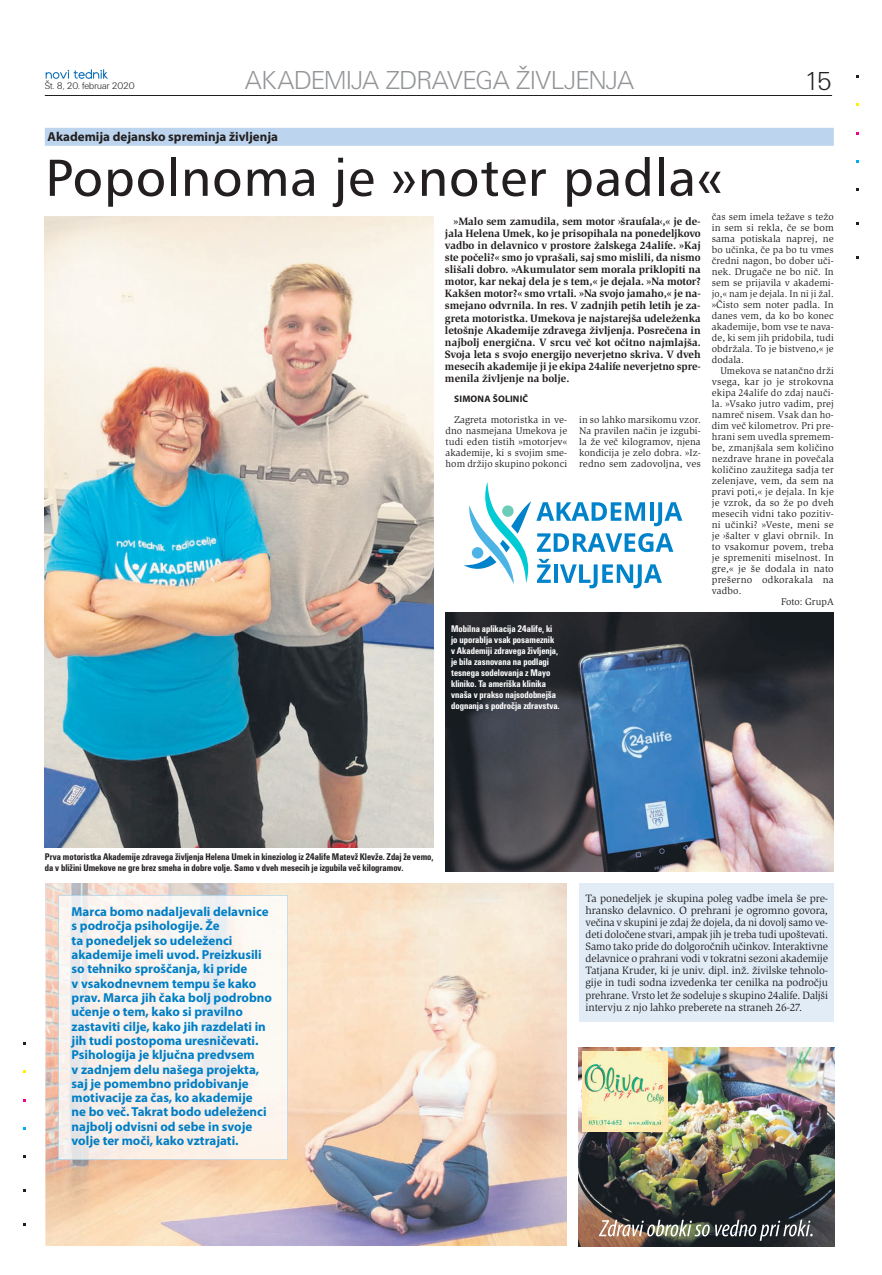
<style>
.page{position:relative;width:882px;height:1275px;background:#fff}
.page>*{position:absolute;margin:0;border:0;box-sizing:border-box;transform-origin:0 0}
.t1{font:52px "Frutiger CE Normal";letter-spacing:.015em;color:#231f20}
.t2{font:27px "Unitus DEE Ligh";color:#939598}
.t3{font:27px "Unitus DEE Ligh";color:#231f20}
.t4{font:700 13px/14.3px "Myriad Pro";color:#007ec5}
.t5{font:700 13px "Myriad Pro";color:#231f20}
.t6{font:700 11px/12.1px "Slimbach Itc TOT";color:#231f20;text-align:justify}
.t7{font:11px/12.1px "Slimbach Itc TOT";letter-spacing:-.01em;color:#231f20;text-align:justify}
.t8{font:10px/11px "Slimbach Itc TOT";letter-spacing:.02em;color:#231f20;text-align:justify}
.t9{font:700 condensed 10px/11px "Unitus TEE";color:#fff}
.t10{font:700 condensed 10px/11px "Unitus TEE";color:#231f20}
.t11{font:10px "Unitus DEE Ligh";color:#231f20}
.t12{font:10px "Slimbach Itc TOT";color:#231f20}
.t13{font:700 9.5px "Myriad Pro";letter-spacing:.02em;color:#231f20}
</style>
<div class="page">
<hr style="left:45px;top:95px;width:787px;height:1px;background:#231f20">
<svg style="left:46px;top:69px;width:62px;height:10px"></svg>
<img style="left:45px;top:883px;width:522px;height:362px">
<img style="left:58px;top:895px;width:230px;height:264px">
<svg style="left:464px;top:482px;width:218px;height:106px"></svg>
<div style="left:45px;top:128px;width:788px;height:18px;background:#bcd4ed"></div>
<div style="left:579px;top:883px;width:255px;height:139px;background:#e1ecf7"></div>
<img style="left:445px;top:612px;width:389px;height:259px">
<img style="left:45px;top:217px;width:388px;height:630px">
<img style="left:578px;top:1047px;width:256px;height:198px">
<img style="left:582px;top:1051px;width:85px;height:80px">
<svg style="left:599px;top:1219px;width:110px;height:17px;background:#888375"></svg>
<svg style="left:715px;top:1219px;width:97px;height:21px;background:#515558"></svg>
<p class="t11" style="left:45px;top:81px;width:92px">Št. 8, 20. februar 2020</p>
<h2 class="t2" style="left:245px;top:66px;width:391px">AKADEMIJA ZDRAVEGA ŽIVLJENJA</h2>
<h2 class="t3" style="left:803px;top:66px;width:31px">15</h2>
<h3 class="t5" style="left:48px;top:128px;width:232px">Akademija dejansko spreminja življenja</h3>
<h1 class="t1" style="left:45px;top:144px;width:678px">Popolnoma je »noter padla«</h1>
<p class="t6" style="left:445px;top:215px;width:257px;text-indent:9px">»Malo sem zamudila, sem motor ›šraufala‹,« je de&shy;jala Helena Umek, ko je prisopihala na ponedeljkovo vadbo in delavnico v prostore žalskega 24alife. »Kaj ste počeli?« smo jo vprašali, saj smo mislili, da nismo slišali dobro. »Akumulator sem morala priklopiti na motor, kar nekaj dela je s tem,« je dejala. »Na motor?<br>Kakšen motor?« smo vrtali. »Na svojo jamaho,« je na&shy;smejano odvrnila. In res. V zadnjih petih letih je za&shy;greta motoristka. Umekova je najstarejša udeleženka letošnje Akademije zdravega življenja. Posrečena in najbolj energična. V srcu več kot očitno najmlajša.<br>Svoja leta s svojo energijo neverjetno skriva. V dveh mesecih akademije ji je ekipa 24alife neverjetno spre&shy;menila življenje na bolje.</p>
<p class="t13" style="left:454px;top:392px;width:76px">SIMONA ŠOLINIČ</p>
<p class="t8" style="left:445px;top:414px;width:123px;text-indent:9px">Zagreta motoristka in ve&shy;dno nasmejana Umekova je tudi eden tistih »motorjev« akademije, ki s svojim sme&shy;hom držijo skupino pokonci</p>
<p class="t8" style="left:579px;top:414px;width:123px">in so lahko marsikomu vzor.<br>Na pravilen način je izgubi&shy;la že več kilogramov, njena kondicija je zelo dobra. »Iz&shy;redno sem zadovoljna, ves</p>
<p class="t8" style="left:711px;top:211px;width:123px">čas sem imela težave s težo in sem si rekla, če se bom sama potiskala naprej, ne bo učinka, če pa bo tu vmes čredni nagon, bo dober uči&shy;nek. Drugače ne bo nič. In sem se prijavila v akademi&shy;jo,« nam je dejala. In ni ji žal. »Čisto sem noter padla. In danes vem, da ko bo konec akademije, bom vse te nava&shy;de, ki sem jih pridobila, tudi obdržala. To je bistveno,« je dodala.</p>
<p class="t8" style="left:720px;top:365px;width:115px">Umekova se natančno drži</p>
<p class="t8" style="left:711px;top:376px;width:123px">vsega, kar jo je strokovna</p>
<p class="t8" style="left:711px;top:387px;width:123px">ekipa 24alife do zdaj nauči-</p>
<p class="t8" style="left:711px;top:398px;width:123px">la. »Vsako jutro vadim, prej</p>
<p class="t8" style="left:711px;top:409px;width:123px">namreč nisem. Vsak dan ho-</p>
<p class="t8" style="left:711px;top:420px;width:123px">dim več kilometrov. Pri pre-</p>
<p class="t8" style="left:711px;top:431px;width:123px">hrani sem uvedla spremem-</p>
<p class="t8" style="left:711px;top:442px;width:123px">be, zmanjšala sem količino</p>
<p class="t8" style="left:711px;top:453px;width:123px">nezdrave hrane in povečala</p>
<p class="t8" style="left:711px;top:464px;width:123px">količino zaužitega sadja ter</p>
<p class="t8" style="left:711px;top:475px;width:123px">zelenjave, vem, da sem na</p>
<p class="t8" style="left:711px;top:486px;width:123px">pravi poti,« je dejala. In kje</p>
<p class="t8" style="left:711px;top:497px;width:123px">je vzrok, da so že po dveh</p>
<p class="t8" style="left:711px;top:508px;width:123px">mesecih vidni tako pozitiv-</p>
<p class="t8" style="left:711px;top:519px;width:123px">ni učinki? »Veste, meni se</p>
<p class="t8" style="left:711px;top:530px;width:123px">je ›šalter v glavi obrnil‹. In</p>
<p class="t8" style="left:711px;top:541px;width:123px">to vsakomur povem, treba</p>
<p class="t8" style="left:711px;top:552px;width:123px">je spremeniti miselnost. In</p>
<p class="t8" style="left:711px;top:563px;width:123px">gre,« je še dodala in nato</p>
<p class="t8" style="left:711px;top:574px;width:123px">prešerno odkorakala na</p>
<p class="t8" style="left:711px;top:585px;width:31px">vadbo.</p>
<p class="t12" style="left:781px;top:596px;width:54px">Foto: GrupA</p>
<p class="t9" style="left:451px;top:623px;width:110px">Mobilna aplikacija 24alife, ki jo uporablja vsak posameznik v Akademiji zdravega življenja, je bila zasnovana na podlagi tesnega sodelovanja z Mayo kliniko. Ta ameriška klinika vnaša v prakso najsodobnejša dognanja s področja zdravstva.</p>
<p class="t10" style="left:45px;top:851px;width:390px">Prva motoristka Akademije zdravega življenja Helena Umek in kineziolog iz 24alife Matevž Klevže. Zdaj že vemo, da v bližini Umekove ne gre brez smeha in dobre volje. Samo v dveh mesecih je izgubila več kilogramov.</p>
<p class="t4" style="left:72px;top:904px;width:202px">Marca bomo nadaljevali delavnice s področja psihologije. Že<br>ta ponedeljek so udeleženci akademije imeli uvod. Preizkusili so tehniko sproščanja, ki pride<br>v vsakodnevnem tempu še kako prav. Marca jih čaka bolj podrobno učenje o tem, kako si pravilno zastaviti cilje, kako jih razdelati in jih tudi postopoma uresničevati.<br>Psihologija je ključna predvsem<br>v zadnjem delu našega projekta, saj je pomembno pridobivanje motivacije za čas, ko akademije<br>ne bo več. Takrat bodo udeleženci najbolj odvisni od sebe in svoje volje ter moči, kako vztrajati.</p>
<p class="t7" style="left:585px;top:892px;width:244px">Ta ponedeljek je skupina poleg vadbe imela še pre&shy;hransko delavnico. O prehrani je ogromno govora, večina v skupini je zdaj že dojela, da ni dovolj samo ve&shy;deti določene stvari, ampak jih je treba tudi upoštevati.<br>Samo tako pride do dolgoročnih učinkov. Interaktivne delavnice o prahrani vodi v tokratni sezoni akademije Tatjana Kruder, ki je univ. dipl. inž. živilske tehnolo&shy;gije in tudi sodna izvedenka ter cenilka na področju prehrane. Vrsto let že sodeluje s skupino 24alife. Daljši intervju z njo lahko preberete na straneh 26-27.</p>
</div>
